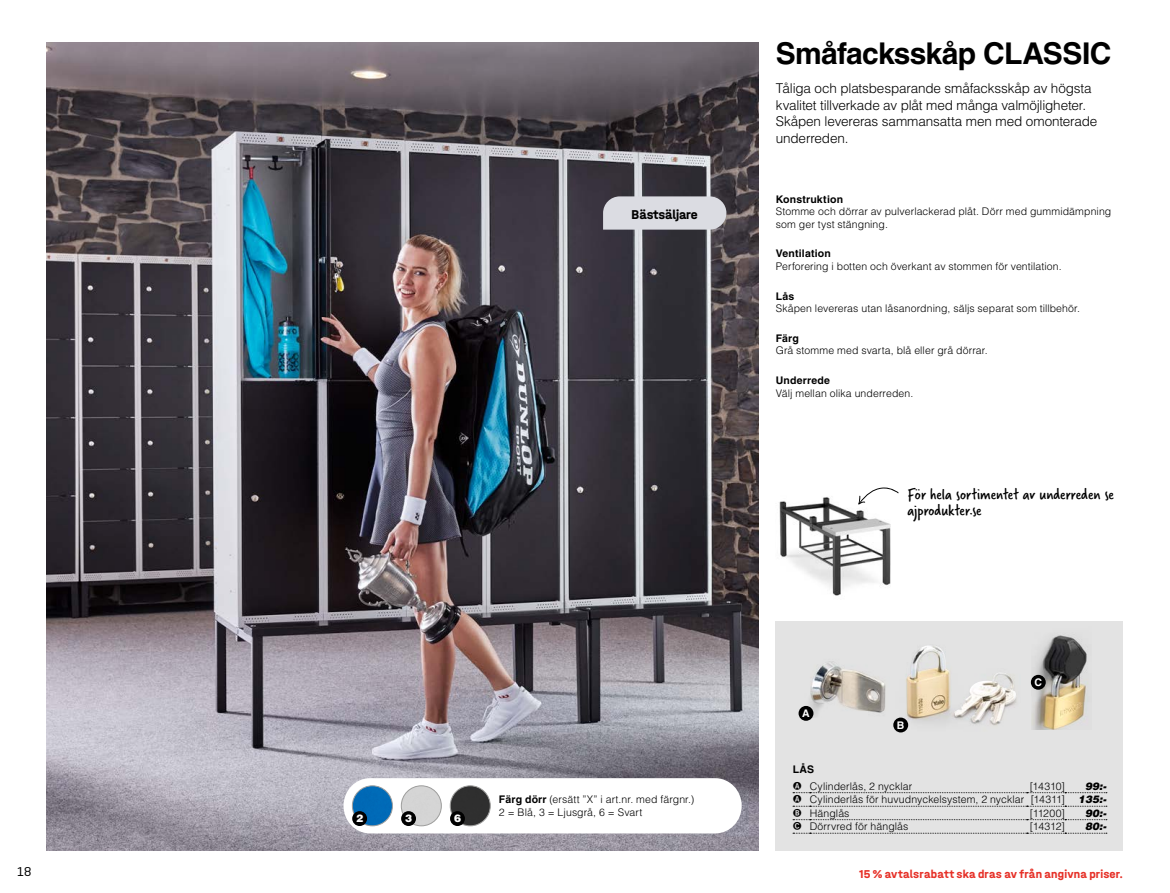
<style>
.page{position:relative;width:1170px;height:893px;background:#fff}
.page>*{position:absolute;margin:0;border:0;box-sizing:border-box;transform-origin:0 0}
.t1{font:700 30px "Helvetica AJ";letter-spacing:-.025em;color:#000}
.t2{font:16.5px/16.5px "Verveine";letter-spacing:.005em;color:#000}
.t3{font:300 13.5px/16.5px "Helvetica AJ";letter-spacing:-.01em;color:#000}
.t4{font:700 13.5px "Halvar AJP Mittel";color:#000}
.t5{font:700 12px "Halvar AJP Mittel";letter-spacing:.02em;color:#e63027}
.t6{font:12px "Neo Sans Pro";color:#000}
.t7{font:300 10.5px/12.6px "Helvetica AJ";letter-spacing:.01em;color:#000}
.t8{font:700 10.5px "Helvetica AJ";letter-spacing:.02em;color:#000}
.t9{font:italic 900 10.5px "Helvetica AJ";color:#000}
.t10{font:900 10.5px "Helvetica AJ";color:#fff}
.t11{font:700 10.5px "Helvetica AJ";color:#fff}
.s1{font-weight:700}
.s2{font-family:"Bundesbahn Pi One";font-weight:400;font-size:9px}
.s3{font-weight:900;font-style:italic}
</style>
<div class="page">
<div style="left:775px;top:621px;width:348px;height:229px;background:#e3e3e3"></div>
<img style="left:802px;top:661px;width:84px;height:56px">
<img style="left:810px;top:662px;width:74px;height:50px">
<img style="left:895px;top:674px;width:122px;height:58px">
<img style="left:906px;top:645px;width:93px;height:77px">
<img style="left:1031px;top:635px;width:57px;height:94px">
<img style="left:1044px;top:636px;width:41px;height:93px">
<img style="left:758px;top:469px;width:141px;height:142px">
<img style="left:47px;top:43px;width:711px;height:807px">
<svg style="left:858px;top:487px;width:40px;height:17px"></svg>
<div style="left:343px;top:778px;width:398px;height:55px;background:#fff;border-radius:27px"></div>
<img style="left:352px;top:786px;width:40px;height:40px;border-radius:20px">
<div style="left:352px;top:786px;width:40px;height:40px;border:1px solid #9d9d9c;border-radius:50%"></div>
<img style="left:401px;top:786px;width:40px;height:40px;border-radius:20px">
<div style="left:401px;top:786px;width:40px;height:40px;border:1px solid #9d9d9c;border-radius:50%"></div>
<img style="left:450px;top:786px;width:40px;height:40px;border-radius:20px">
<div style="left:450px;top:786px;width:40px;height:40px;border:1px solid #9d9d9c;border-radius:50%"></div>
<div style="left:352px;top:811px;width:15px;height:15px;background:#000;border-radius:50%"></div>
<div style="left:401px;top:811px;width:15px;height:15px;background:#000;border-radius:50%"></div>
<div style="left:450px;top:811px;width:15px;height:15px;background:#000;border-radius:50%"></div>
<svg style="left:603px;top:196px;width:123px;height:34px;background:#d1d2d8"></svg>
<div style="left:798px;top:706px;width:15px;height:15px;background:#000;border-radius:50%"></div>
<div style="left:893px;top:718px;width:15px;height:14px;background:#000;border-radius:50%"></div>
<div style="left:1030px;top:675px;width:15px;height:15px;background:#000;border-radius:50%"></div>
<svg style="left:793px;top:792px;width:313px;height:1px"></svg>
<svg style="left:793px;top:806px;width:313px;height:1px"></svg>
<svg style="left:793px;top:819px;width:313px;height:1px"></svg>
<svg style="left:793px;top:833px;width:313px;height:1px"></svg>
<p class="t4" style="left:631px;top:206px;width:68px">Bästsäljare</p>
<p class="t10" style="left:356px;top:812px;width:9px">2</p>
<p class="t10" style="left:405px;top:812px;width:9px">3</p>
<p class="t10" style="left:454px;top:812px;width:9px">6</p>
<p class="t7" style="left:499px;top:793px;width:197px"><span class="s1">Färg dörr</span> (ersätt ”X” i art.nr. med färgnr.)<br>2 = Blå, 3 = Ljusgrå, 6 = Svart</p>
<h1 class="t1" style="left:775px;top:35px;width:337px">Småfacksskåp CLASSIC</h1>
<p class="t3" style="left:775px;top:80px;width:323px">Tåliga och platsbesparande småfacksskåp av högsta kvalitet tillverkade av plåt med många valmöjligheter.<br>Skåpen levereras sammansatta men med omonterade underreden.</p>
<p class="t8" style="left:775px;top:192px;width:69px">Konstruktion</p>
<p class="t7" style="left:775px;top:205px;width:337px">Stomme och dörrar av pulverlackerad plåt. Dörr med gummidämpning som ger tyst stängning.</p>
<p class="t8" style="left:775px;top:247px;width:57px">Ventilation</p>
<p class="t7" style="left:775px;top:260px;width:287px">Perforering i botten och överkant av stommen för ventilation.</p>
<p class="t8" style="left:775px;top:289px;width:20px">Lås</p>
<p class="t7" style="left:775px;top:302px;width:306px">Skåpen levereras utan låsanordning, säljs separat som tillbehör.</p>
<p class="t8" style="left:775px;top:332px;width:25px">Färg</p>
<p class="t7" style="left:775px;top:344px;width:213px">Grå stomme med svarta, blå eller grå dörrar.</p>
<p class="t8" style="left:775px;top:374px;width:56px">Underrede</p>
<p class="t7" style="left:775px;top:386px;width:139px">Välj mellan olika underreden.</p>
<h2 class="t2" style="left:907px;top:486px;width:208px">För hela sortimentet av underreden se ajprodukter.se</h2>
<p class="t11" style="left:802px;top:707px;width:9px">A</p>
<p class="t11" style="left:896px;top:719px;width:9px">B</p>
<p class="t11" style="left:1034px;top:676px;width:9px">C</p>
<p class="t7" style="left:792px;top:761px;width:121px;line-height:16.5px"><span class="s1">LÅS<br></span><span class="s2">A</span> Cylinderlås, 2 nycklar</p>
<p class="t7" style="left:1029px;top:780px;width:37px">[14310]</p>
<p class="t7" style="left:792px;top:779px;width:315px;line-height:13.5px;text-align:justify;text-indent:292px"><span class="s3">99:- </span><span class="s2">A</span> Cylinderlås för huvudnyckelsystem, 2 nycklar [14311] <span class="s3">135:- </span><span class="s2">B</span> Hänglås</p>
<p class="t7" style="left:1029px;top:807px;width:37px">[11200]</p>
<p class="t9" style="left:1085px;top:806px;width:23px">90:-</p>
<p class="t7" style="left:792px;top:820px;width:117px"><span class="s2">C</span> Dörrvred för hänglås</p>
<p class="t7" style="left:1029px;top:820px;width:37px">[14312]</p>
<p class="t9" style="left:1085px;top:820px;width:23px">80:-</p>
<p class="t6" style="left:17px;top:864px;width:16px">18</p>
<p class="t5" style="left:859px;top:866px;width:265px">15 % avtalsrabatt ska dras av från angivna priser.</p>
</div>
